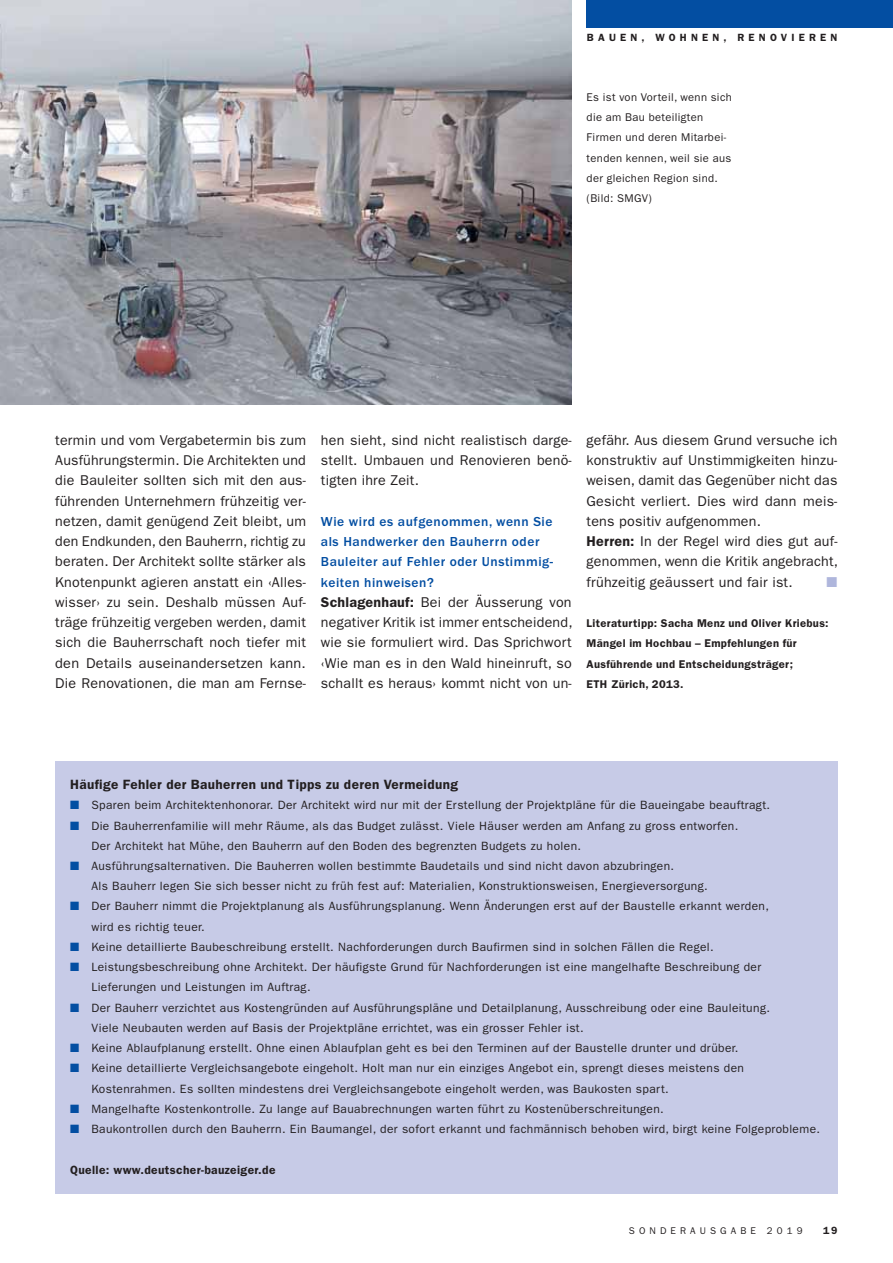
<style>
.page{position:relative;width:893px;height:1263px;background:#fff}
.page>*{position:absolute;margin:0;border:0;box-sizing:border-box;transform-origin:0 0}
.t1{font:14.25px/20.2px "ITC Franklin Gothic Std";letter-spacing:.015em;color:#231f20;text-align:justify}
.t2{font:14.25px "Zapf Dingbats Std";color:#afb6dc}
.t3{font:500 13.5px/20.2px "ITC Franklin Gothic Std";letter-spacing:.04em;color:#034ea2}
.t4{font:600 13.5px "ITC Franklin Gothic Std";letter-spacing:.03em;color:#231f20}
.t5{font:12px/20.2px "ITC Franklin Gothic Std";letter-spacing:.03em;color:#231f20}
.t6{font:600 12px "ITC Franklin Gothic Std";letter-spacing:.03em;color:#231f20}
.t7{font:11.25px/20.2px "ITC Franklin Gothic Std";letter-spacing:.03em;color:#231f20}
.t8{font:600 11.25px/20.2px "ITC Franklin Gothic Std";letter-spacing:.03em;color:#231f20}
.t9{font:600 10.5px "ITC Franklin Gothic Std";letter-spacing:.4em;color:#231f20}
.t10{font:9.75px "ITC Franklin Gothic Std";letter-spacing:.42em;color:#231f20}
.s1{font-weight:600}
.s2{color:#034ea2}
</style>
<div class="page">
<div style="left:587px;top:0;width:306px;height:28px;background:#034ea2"></div>
<div style="left:55px;top:761px;width:782px;height:433px;background:#c7cbe7"></div>
<img style="left:0;top:0;width:572px;height:404px">
<p class="t9" style="left:587px;top:34px;width:252px">BAUEN, WOHNEN, RENOVIEREN</p>
<p class="t7" style="left:587px;top:88px;width:147px">Es ist von Vorteil, wenn sich die am Bau beteiligten<br>Firmen und deren Mitarbei&shy;tenden kennen, weil sie aus der gleichen Region sind. (Bild: SMGV)</p>
<p class="t1" style="left:55px;top:431px;width:252px">termin und vom Vergabetermin bis zum Ausführungstermin. Die Architekten und die Bauleiter sollten sich mit den aus&shy;führenden Unternehmern frühzeitig ver&shy;netzen, damit genügend Zeit bleibt, um den Endkunden, den Bauherrn, richtig zu beraten. Der Architekt sollte stärker als Knotenpunkt agieren anstatt ein ‹Alles&shy;wisser› zu sein. Deshalb müssen Auf&shy;träge frühzeitig vergeben werden, damit sich die Bauherrschaft noch tiefer mit den Details auseinandersetzen kann.<br>Die Renovationen, die man am Fernse-</p>
<p class="t1" style="left:321px;top:431px;width:252px">hen sieht, sind nicht realistisch darge&shy;stellt. Umbauen und Renovieren benö&shy;tigten ihre Zeit.</p>
<p class="t3" style="left:321px;top:512px;width:234px">Wie wird es aufgenommen, wenn Sie als Handwerker den Bauherrn oder<br>Bauleiter auf Fehler oder Unstimmig&shy;keiten hinweisen?</p>
<p class="t1" style="left:321px;top:593px;width:253px"><span class="s1">Schlagenhauf:</span> Bei der Äusserung von negativer Kritik ist immer entscheidend, wie sie formuliert wird. Das Sprichwort ‹Wie man es in den Wald hineinruft, so schallt es heraus› kommt nicht von un-</p>
<p class="t1" style="left:587px;top:431px;width:253px;text-align:left">gefähr. Aus diesem Grund versuche ich konstruktiv auf Unstimmigkeiten hinzu&shy;weisen, damit das Gegenüber nicht das Gesicht verliert. Dies wird dann meis&shy;tens positiv aufgenommen.<br><span class="s1">Herren:</span> In der Regel wird dies gut auf&shy;genommen, wenn die Kritik angebracht, frühzeitig geäussert und fair ist.</p>
<p class="t2" style="left:826px;top:573px;width:12px">■</p>
<p class="t8" style="left:587px;top:614px;width:243px">Literaturtipp: Sacha Menz und Oliver Kriebus:<br>Mängel im Hochbau – Empfehlungen für Ausführende und Entscheidungsträger;<br>ETH Zürich, 2013.</p>
<p class="t4" style="left:70px;top:779px;width:389px">Häufige Fehler der Bauherren und Tipps zu deren Vermeidung</p>
<p class="t5" style="left:70px;top:796px;width:701px"><span class="s2">■</span> Sparen beim Architektenhonorar. Der Architekt wird nur mit der Erstellung der Projektpläne für die Baueingabe beauftragt.</p>
<p class="t5" style="left:91px;top:816px;width:648px;text-indent:-21px"><span class="s2">■</span> Die Bauherrenfamilie will mehr Räume, als das Budget zulässt. Viele Häuser werden am Anfang zu gross entworfen.<br>Der Architekt hat Mühe, den Bauherrn auf den Boden des begrenzten Budgets zu holen.</p>
<p class="t5" style="left:91px;top:857px;width:618px;text-indent:-21px"><span class="s2">■</span> Ausführungsalternativen. Die Bauherren wollen bestimmte Baudetails und sind nicht davon abzubringen.<br>Als Bauherr legen Sie sich besser nicht zu früh fest auf: Materialien, Konstruktionsweisen, Energieversorgung.</p>
<p class="t5" style="left:91px;top:897px;width:679px;text-indent:-21px"><span class="s2">■</span> Der Bauherr nimmt die Projektplanung als Ausführungsplanung. Wenn Änderungen erst auf der Baustelle erkannt werden, wird es richtig teuer.</p>
<p class="t5" style="left:70px;top:938px;width:645px"><span class="s2">■</span> Keine detaillierte Baubeschreibung erstellt. Nachforderungen durch Baufirmen sind in solchen Fällen die Regel.</p>
<p class="t5" style="left:91px;top:958px;width:671px;text-indent:-21px"><span class="s2">■</span> Leistungsbeschreibung ohne Architekt. Der häufigste Grund für Nachforderungen ist eine mangelhafte Beschreibung der<br>Lieferungen und Leistungen im Auftrag.</p>
<p class="t5" style="left:91px;top:998px;width:680px;text-indent:-21px"><span class="s2">■</span> Der Bauherr verzichtet aus Kostengründen auf Ausführungspläne und Detailplanung, Ausschreibung oder eine Bauleitung.<br>Viele Neubauten werden auf Basis der Projektpläne errichtet, was ein grosser Fehler ist.</p>
<p class="t5" style="left:70px;top:1039px;width:670px"><span class="s2">■</span> Keine Ablaufplanung erstellt. Ohne einen Ablaufplan geht es bei den Terminen auf der Baustelle drunter und drüber.</p>
<p class="t5" style="left:91px;top:1059px;width:654px;text-indent:-21px"><span class="s2">■</span> Keine detaillierte Vergleichsangebote eingeholt. Holt man nur ein einziges Angebot ein, sprengt dieses meistens den<br>Kosten rahmen. Es sollten mindestens drei Vergleichsangebote eingeholt werden, was Baukosten spart.</p>
<p class="t5" style="left:70px;top:1099px;width:595px"><span class="s2">■</span> Mangelhafte Kostenkontrolle. Zu lange auf Bauabrechnungen warten führt zu Kostenüberschreitungen.</p>
<p class="t5" style="left:70px;top:1120px;width:751px"><span class="s2">■</span> Baukontrollen durch den Bauherrn. Ein Baumangel, der sofort erkannt und fachmännisch behoben wird, birgt keine Folgeprobleme.</p>
<p class="t6" style="left:70px;top:1165px;width:207px">Quelle: www.deutscher-bauzeiger.de</p>
<p class="t10" style="left:629px;top:1227px;width:175px">SONDERAUSGABE 2019</p>
<p class="t9" style="left:823px;top:1227px;width:16px">19</p>
</div>
